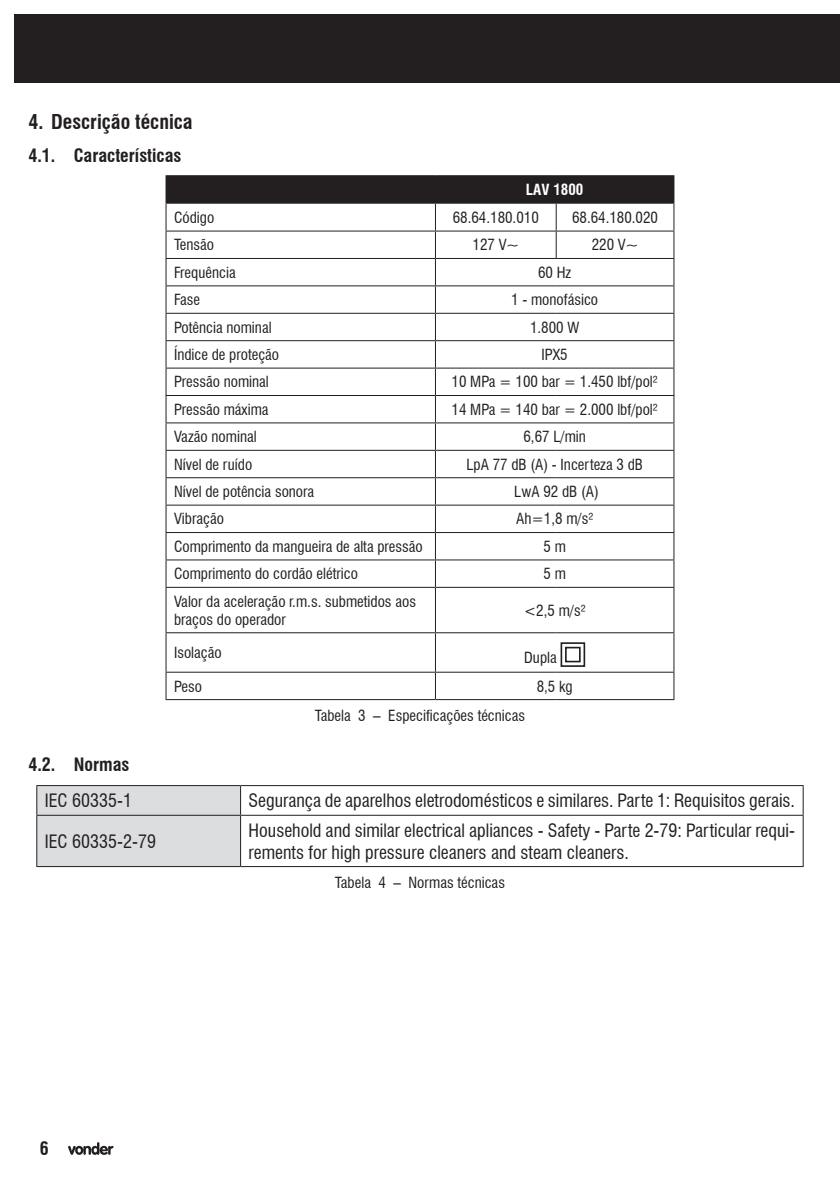
<style>
.page{position:relative;width:840px;height:1191px;background:#fff}
.page>*{position:absolute;margin:0;border:0;box-sizing:border-box;transform-origin:0 0}
.t1{font:700 condensed 20px "Swiss 721 BT";color:#231f20}
.t2{font:condensed 18px/21.6px "Swiss 721 BT";color:#231f20}
.t3{font:700 condensed 18px "Swiss 721 BT";color:#231f20}
.t4{font:condensed 15px/18px "Swiss 721 BT";color:#231f20}
.t5{font:700 condensed 15px "Swiss 721 BT";color:#fff}
</style>
<div class="page">
<hr style="left:165px;top:175px;width:270px;height:1px;background:#231f20">
<hr style="left:435px;top:175px;width:121px;height:1px;background:#231f20">
<hr style="left:556px;top:175px;width:118px;height:1px;background:#231f20">
<svg style="left:165px;top:176px;width:509px;height:411px"></svg>
<hr style="left:165px;top:587px;width:270px;height:1px;background:#231f20">
<hr style="left:165px;top:588px;width:1px;height:44px;background:#231f20">
<hr style="left:435px;top:587px;width:121px;height:1px;background:#231f20">
<hr style="left:434px;top:588px;width:1px;height:44px;background:#231f20">
<hr style="left:556px;top:587px;width:118px;height:1px;background:#231f20">
<hr style="left:673px;top:588px;width:1px;height:44px;background:#231f20">
<hr style="left:165px;top:632px;width:270px;height:1px;background:#231f20">
<hr style="left:165px;top:633px;width:1px;height:38px;background:#231f20">
<hr style="left:435px;top:632px;width:121px;height:1px;background:#231f20">
<hr style="left:434px;top:633px;width:1px;height:38px;background:#231f20">
<hr style="left:556px;top:632px;width:118px;height:1px;background:#231f20">
<hr style="left:673px;top:633px;width:1px;height:38px;background:#231f20">
<hr style="left:165px;top:671px;width:270px;height:1px;background:#231f20">
<svg style="left:165px;top:672px;width:1px;height:27px"></svg>
<hr style="left:435px;top:671px;width:121px;height:1px;background:#231f20">
<hr style="left:556px;top:671px;width:118px;height:1px;background:#231f20">
<svg style="left:673px;top:672px;width:1px;height:27px"></svg>
<hr style="left:165px;top:699px;width:270px;height:1px;background:#231f20">
<hr style="left:435px;top:699px;width:121px;height:1px;background:#231f20">
<hr style="left:556px;top:699px;width:118px;height:1px;background:#231f20">
<svg style="left:565px;top:646px;width:16px;height:17px"></svg>
<div style="left:560px;top:642px;width:25px;height:25px;border:2px solid #231f20"></div>
<div style="left:565px;top:647px;width:14px;height:14px;background:#fff"></div>
<div style="left:564px;top:647px;width:16px;height:15px;border:2px solid #231f20"></div>
<hr style="left:240px;top:785px;width:563px;height:1px;background:#231f20">
<div style="left:36px;top:785px;width:205px;height:81px;background:#dcdddf"></div>
<svg style="left:802px;top:786px;width:1px;height:28px"></svg>
<hr style="left:36px;top:814px;width:204px;height:1px;background:#231f20">
<hr style="left:36px;top:815px;width:1px;height:51px;background:#231f20">
<hr style="left:240px;top:814px;width:563px;height:1px;background:#231f20">
<hr style="left:240px;top:815px;width:1px;height:51px;background:#231f20">
<hr style="left:802px;top:815px;width:1px;height:51px;background:#231f20">
<hr style="left:36px;top:866px;width:204px;height:1px;background:#231f20">
<hr style="left:240px;top:866px;width:563px;height:1px;background:#231f20">
<div style="left:14px;top:14px;width:825px;height:69px;background:#231f20"></div>
<svg style="left:68px;top:1142px;width:45px;height:12px"></svg>
<h1 class="t1" style="left:28px;top:109px;width:166px">4. Descrição técnica</h1>
<p class="t3" style="left:28px;top:144px;width:154px">4.1. Características</p>
<p class="t5" style="left:525px;top:181px;width:59px">LAV 1800</p>
<p class="t4" style="left:174px;top:209px;width:42px">Código</p>
<p class="t4" style="left:452px;top:209px;width:87px">68.64.180.010</p>
<p class="t4" style="left:571px;top:209px;width:87px">68.64.180.020</p>
<p class="t4" style="left:174px;top:236px;width:42px">Tensão</p>
<p class="t4" style="left:472px;top:236px;width:48px">127 V~</p>
<p class="t4" style="left:591px;top:236px;width:48px">220 V~</p>
<p class="t4" style="left:174px;top:263px;width:63px">Frequência</p>
<p class="t4" style="left:537px;top:263px;width:35px">60 Hz</p>
<p class="t4" style="left:174px;top:291px;width:28px">Fase</p>
<p class="t4" style="left:511px;top:291px;width:88px">1 - monofásico</p>
<p class="t4" style="left:174px;top:318px;width:99px">Potência nominal</p>
<p class="t4" style="left:529px;top:318px;width:51px">1.800 W</p>
<p class="t4" style="left:174px;top:345px;width:107px">Índice de proteção</p>
<p class="t4" style="left:541px;top:345px;width:28px">IPX5</p>
<p class="t4" style="left:174px;top:373px;width:96px">Pressão nominal</p>
<p class="t4" style="left:451px;top:373px;width:208px">10 MPa = 100 bar = 1.450 lbf/pol²</p>
<p class="t4" style="left:174px;top:400px;width:96px">Pressão máxima</p>
<p class="t4" style="left:451px;top:400px;width:208px">14 MPa = 140 bar = 2.000 lbf/pol²</p>
<p class="t4" style="left:174px;top:428px;width:84px">Vazão nominal</p>
<p class="t4" style="left:523px;top:428px;width:64px">6,67 L/min</p>
<p class="t4" style="left:174px;top:455px;width:80px">Nível de ruído</p>
<p class="t4" style="left:466px;top:455px;width:178px">LpA 77 dB (A) - Incerteza 3 dB</p>
<p class="t4" style="left:174px;top:482px;width:142px">Nível de potência sonora</p>
<p class="t4" style="left:514px;top:482px;width:86px">LwA 92 dB (A)</p>
<p class="t4" style="left:174px;top:510px;width:51px">Vibração</p>
<p class="t4" style="left:516px;top:510px;width:79px">Ah=1,8 m/s²</p>
<p class="t4" style="left:174px;top:537px;width:250px">Comprimento da mangueira de alta pressão</p>
<p class="t4" style="left:543px;top:537px;width:24px">5 m</p>
<p class="t4" style="left:174px;top:565px;width:185px">Comprimento do cordão elétrico</p>
<p class="t4" style="left:543px;top:565px;width:24px">5 m</p>
<p class="t4" style="left:174px;top:592px;width:243px">Valor da aceleração r.m.s. submetidos aos braços do operador</p>
<p class="t4" style="left:523px;top:601px;width:63px">&lt;2,5 m/s²</p>
<p class="t4" style="left:174px;top:643px;width:49px">Isolação</p>
<p class="t4" style="left:524px;top:648px;width:34px">Dupla</p>
<p class="t4" style="left:174px;top:677px;width:29px">Peso</p>
<p class="t4" style="left:536px;top:677px;width:37px">8,5 kg</p>
<p class="t4" style="left:314px;top:707px;width:212px">Tabela 3 – Especificações técnicas</p>
<p class="t3" style="left:28px;top:754px;width:102px">4.2. Normas</p>
<p class="t2" style="left:45px;top:790px;width:89px">IEC 60335-1</p>
<p class="t2" style="left:248px;top:790px;width:547px">Segurança de aparelhos eletrodomésticos e similares. Parte 1: Requisitos gerais.</p>
<p class="t2" style="left:45px;top:830px;width:113px">IEC 60335-2-79</p>
<p class="t2" style="left:248px;top:819px;width:547px">Household and similar electrical apliances - Safety - Parte 2-79: Particular requi&shy;rements for high pressure cleaners and steam cleaners.</p>
<p class="t4" style="left:335px;top:874px;width:171px">Tabela 4 – Normas técnicas</p>
<p class="t3" style="left:40px;top:1138px;width:10px">6</p>
</div>
